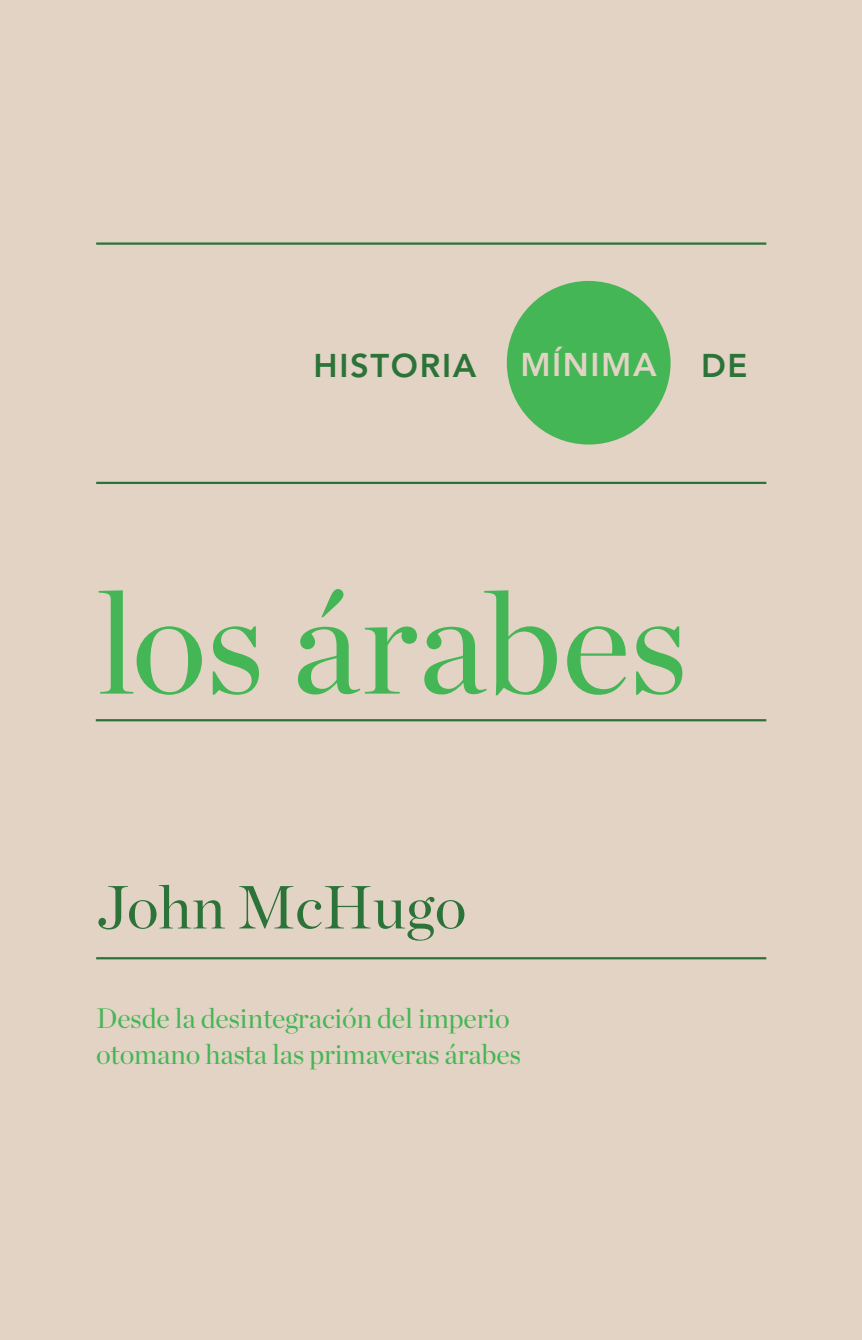
<style>
.page{position:relative;width:862px;height:1340px;background:#fff}
.page>*{position:absolute;margin:0;border:0;box-sizing:border-box;transform-origin:0 0}
.t1{font:144px "Chronicle Display";color:#45b655}
.t2{font:60.75px "Chronicle Display";letter-spacing:.005em;color:#2b7338}
.t3{font:800 32.62px "Avenir LT Std";letter-spacing:.05em;color:#2b7338}
.t4{font:800 32.62px "Avenir LT Std";letter-spacing:.05em;color:#e2d3c4}
.t5{font:28.12px/36px "Chronicle Display";letter-spacing:-.005em;color:#45b655}
</style>
<div class="page">
<div style="left:0;top:0;width:861px;height:1339px;background:#e2d3c4"></div>
<hr style="left:96px;top:242px;width:669px;height:3px;background:#2b7338">
<hr style="left:96px;top:482px;width:669px;height:2px;background:#2b7338">
<hr style="left:96px;top:957px;width:669px;height:2px;background:#2b7338">
<hr style="left:96px;top:719px;width:669px;height:2px;background:#2b7338">
<svg style="left:506px;top:281px;width:164px;height:163px"></svg>
<p class="t4" style="left:520px;top:346px;width:138px">MÍNIMA</p>
<p class="t3" style="left:313px;top:346px;width:164px">HISTORIA</p>
<p class="t3" style="left:700px;top:346px;width:48px">DE</p>
<h1 class="t1" style="left:96px;top:578px;width:593px">los árabes</h1>
<h2 class="t2" style="left:96px;top:879px;width:371px">John McHugo</h2>
<p class="t5" style="left:96px;top:1001px;width:426px">Desde la desintegración del imperio otomano hasta las primaveras árabes</p>
</div>
